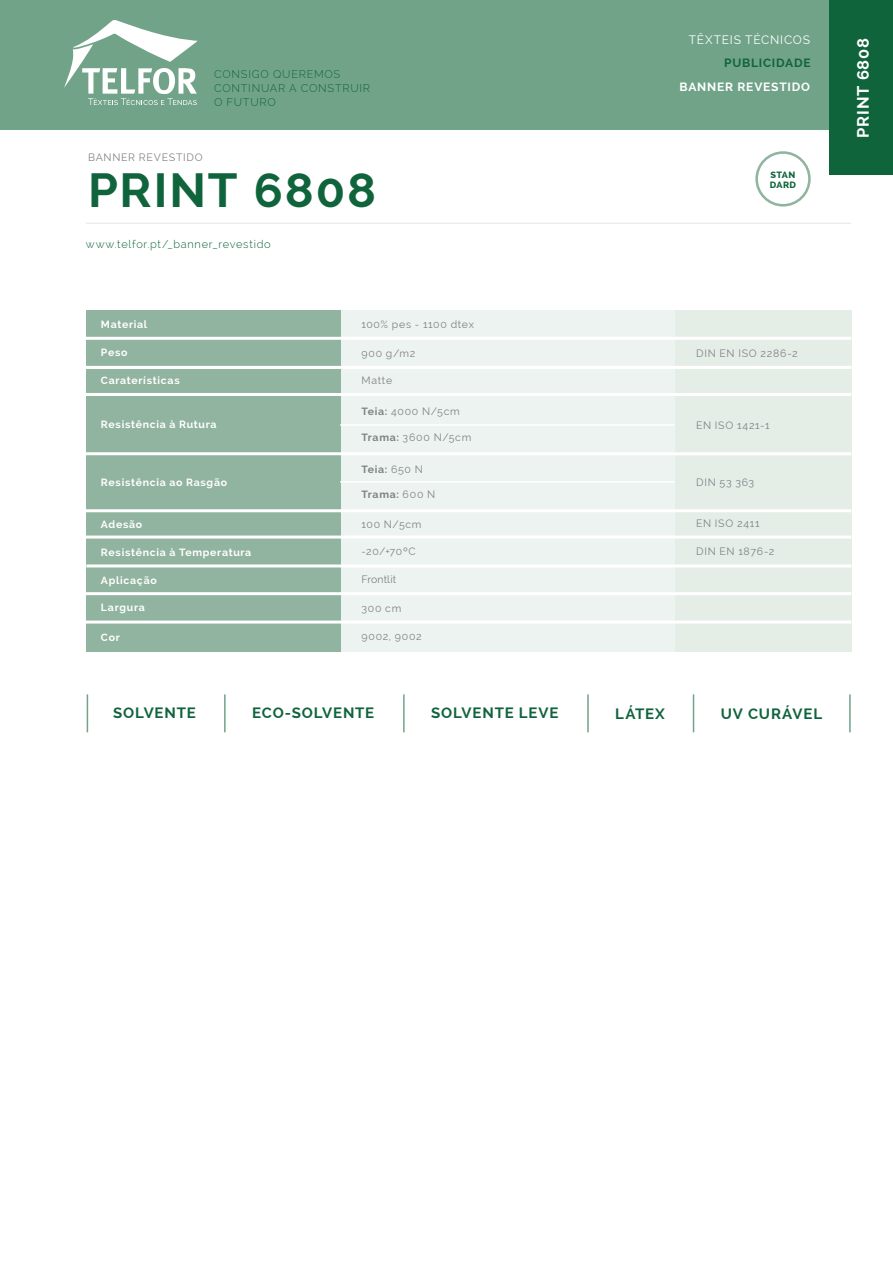
<style>
.page{position:relative;width:893px;height:1263px;background:#fff}
.page>*{position:absolute;margin:0;border:0;box-sizing:border-box;transform-origin:0 0}
.t1{font:700 48px "Raleway";letter-spacing:.04em;color:#10643c}
.t2{font:700 16.5px "Raleway";letter-spacing:.05em;color:#fff}
.t3{font:700 15px "Raleway";letter-spacing:.055em;color:#10643c}
.t4{font:12px "Raleway";letter-spacing:.06em;color:#fff}
.t5{font:700 12px "Raleway";letter-spacing:.065em;color:#fff}
.t6{font:700 12px "Raleway";letter-spacing:.065em;color:#10643c}
.t7{font:300 11.1px/13.8px "Raleway";letter-spacing:.065em;color:#10643c}
.t8{font:10.5px "Raleway";letter-spacing:.07em;color:#808285}
.t9{font:700 10.5px "Raleway";letter-spacing:.07em;color:#fff}
.t10{font:700 10.5px "Raleway";letter-spacing:.07em;color:#808285}
.t11{font:10.5px "Raleway";letter-spacing:.015em;color:#808285}
.t12{font:800 9.15px/10.2px "Raleway";letter-spacing:.045em;color:#11643c}
.s1{font-weight:700}
.s2{font-weight:400}
</style>
<div class="page">
<div style="left:0;top:0;width:893px;height:129px;background:#71a389"></div>
<div style="left:829px;top:0;width:64px;height:174px;background:#10643c"></div>
<svg style="left:64px;top:20px;width:134px;height:85px"></svg>
<hr style="left:87px;top:694px;width:1px;height:38px;background:#71a389">
<hr style="left:224px;top:694px;width:2px;height:38px;background:#71a389">
<hr style="left:403px;top:694px;width:2px;height:38px;background:#71a389">
<hr style="left:587px;top:694px;width:2px;height:38px;background:#71a389">
<hr style="left:693px;top:694px;width:1px;height:38px;background:#71a389">
<hr style="left:849px;top:694px;width:2px;height:38px;background:#71a389">
<div style="left:675px;top:310px;width:176px;height:342px;background:#e5ede7"></div>
<div style="left:340px;top:310px;width:335px;height:342px;background:#edf3f0"></div>
<div style="left:86px;top:310px;width:254px;height:342px;background:#91b4a0"></div>
<hr style="left:86px;top:535px;width:765px;height:3px;background:#fff">
<hr style="left:86px;top:592px;width:765px;height:3px;background:#fff">
<hr style="left:86px;top:620px;width:765px;height:3px;background:#fff">
<hr style="left:86px;top:564px;width:765px;height:3px;background:#fff">
<hr style="left:86px;top:366px;width:765px;height:3px;background:#fff">
<hr style="left:86px;top:393px;width:765px;height:3px;background:#fff">
<hr style="left:86px;top:337px;width:765px;height:3px;background:#fff">
<hr style="left:86px;top:452px;width:765px;height:3px;background:#fff">
<hr style="left:86px;top:509px;width:765px;height:3px;background:#fff">
<hr style="left:340px;top:481px;width:335px;height:2px;background:#fff">
<hr style="left:340px;top:424px;width:335px;height:2px;background:#fff">
<svg style="left:755px;top:151px;width:56px;height:56px"></svg>
<hr style="left:86px;top:223px;width:765px;height:1px;background:#e8e8e9">
<p class="t4" style="left:689px;top:33px;width:123px">TÊXTEIS TÉCNICOS</p>
<p class="t7" style="left:214px;top:68px;width:158px">CONSIGO QUEREMOS<br>CONTINUAR A CONSTRUIR<br>O FUTURO</p>
<p class="t8" style="left:88px;top:151px;width:116px">BANNER REVESTIDO</p>
<h1 class="t1" style="left:88px;top:162px;width:290px">PRINT 6808</h1>
<p class="t7" style="left:86px;top:237px;width:186px">www.telfor.pt/_banner_revestido</p>
<p class="t6" style="left:724px;top:56px;width:88px">PUBLICIDADE</p>
<p class="t5" style="left:679px;top:80px;width:132px">BANNER REVESTIDO</p>
<p class="t12" style="left:770px;top:170px;width:28px">STAN<br>DARD</p>
<p class="t9" style="left:101px;top:318px;width:48px">Material</p>
<p class="t8" style="left:361px;top:318px;width:114px">100% pes - 1100 dtex</p>
<p class="t8" style="left:361px;top:347px;width:55px">900 g/m2</p>
<p class="t8" style="left:361px;top:374px;width:32px">Matte</p>
<p class="t9" style="left:101px;top:347px;width:28px">Peso</p>
<p class="t8" style="left:696px;top:347px;width:103px">DIN EN ISO 2286-2</p>
<p class="t9" style="left:101px;top:374px;width:80px">Caraterísticas</p>
<p class="t9" style="left:101px;top:418px;width:117px">Resistência à Rutura</p>
<p class="t8" style="left:361px;top:406px;width:100px"><span class="s1">Teia:</span> 4000 N/5cm</p>
<p class="t8" style="left:361px;top:431px;width:111px"><span class="s1">Trama:</span> 3600 N/5cm</p>
<p class="t8" style="left:696px;top:419px;width:75px">EN ISO 1421-1</p>
<p class="t9" style="left:101px;top:476px;width:128px">Resistência ao Rasgão</p>
<p class="t10" style="left:361px;top:463px;width:63px">Teia: <span class="s2">650 N</span></p>
<p class="t10" style="left:361px;top:488px;width:75px">Trama: <span class="s2">600 N</span></p>
<p class="t8" style="left:696px;top:476px;width:60px">DIN 53 363</p>
<p class="t9" style="left:101px;top:518px;width:43px">Adesão</p>
<p class="t8" style="left:361px;top:518px;width:62px">100 N/5cm</p>
<p class="t8" style="left:696px;top:518px;width:65px">EN ISO 2411</p>
<p class="t9" style="left:101px;top:546px;width:152px">Resistência à Temperatura</p>
<p class="t9" style="left:101px;top:574px;width:57px">Aplicação</p>
<p class="t9" style="left:101px;top:601px;width:45px">Largura</p>
<p class="t9" style="left:101px;top:631px;width:20px">Cor</p>
<p class="t8" style="left:361px;top:545px;width:56px">-20/+70ºC</p>
<p class="t11" style="left:361px;top:573px;width:36px">Frontlit</p>
<p class="t8" style="left:361px;top:602px;width:41px">300 cm</p>
<p class="t8" style="left:361px;top:630px;width:62px">9002, 9002</p>
<p class="t8" style="left:696px;top:545px;width:80px">DIN EN 1876-2</p>
<h3 class="t3" style="left:113px;top:704px;width:84px">SOLVENTE</h3>
<h3 class="t3" style="left:252px;top:704px;width:124px">ECO-SOLVENTE</h3>
<h3 class="t3" style="left:431px;top:704px;width:129px">SOLVENTE LEVE</h3>
<h3 class="t3" style="left:615px;top:705px;width:51px">LÁTEX</h3>
<h3 class="t3" style="left:721px;top:705px;width:103px">UV CURÁVEL</h3>
<h2 class="t2" style="left:854px;top:138px;width:102px;rotate:-90deg">PRINT 6808</h2>
</div>
